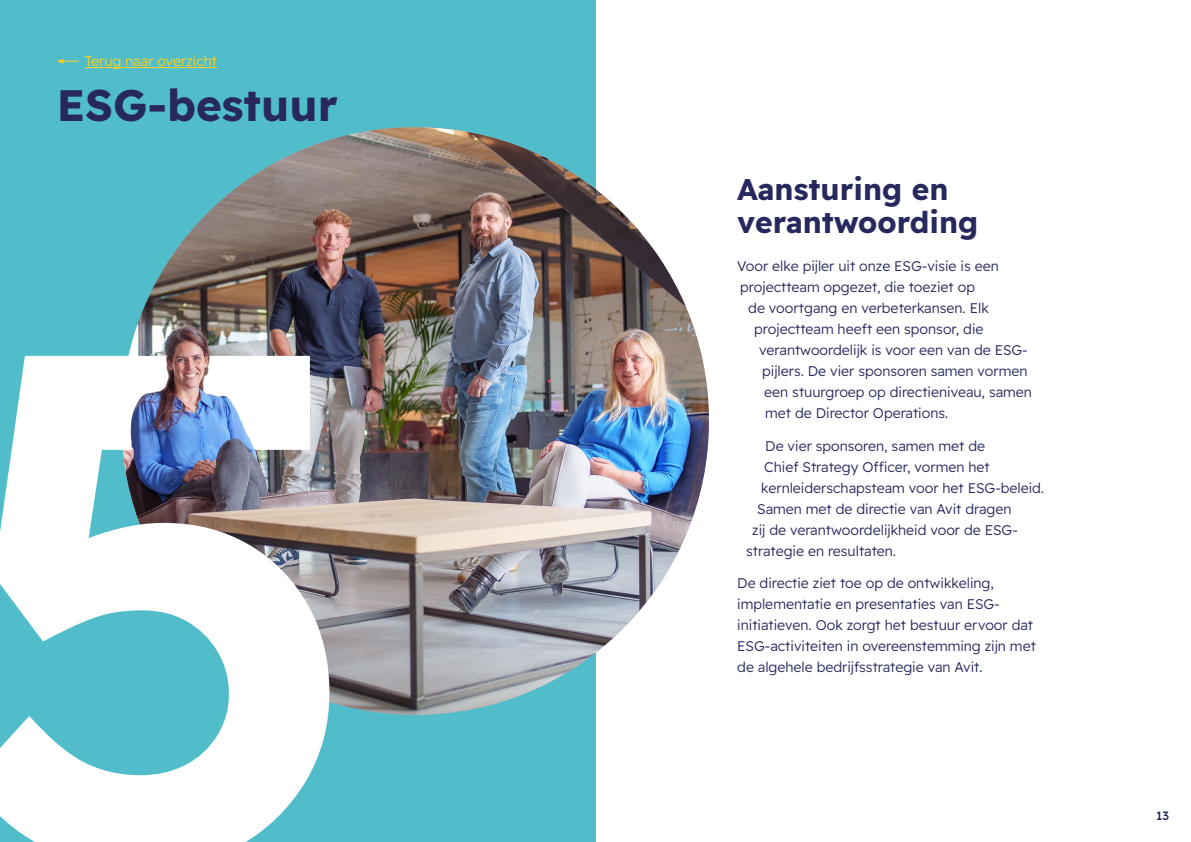
<style>
.page{position:relative;width:1191px;height:842px;background:#fff}
.page>*{position:absolute;margin:0;border:0;box-sizing:border-box;transform-origin:0 0}
.t1{font:700 44px "Readex Pro";color:#27285d}
.t2{font:700 30px/33px "Readex Pro";color:#27285d}
.t3{font:300 14px/21px "Readex Pro";color:#27285d}
.t4{font:300 14px "Readex Pro";color:#ffd11b}
.t5{font:500 12px "Readex Pro";color:#27285d}
</style>
<div class="page">
<div style="left:0;top:0;width:595px;height:842px;background:#51bdcb"></div>
<svg style="left:0;top:356px;width:329px;height:486px;fill:#fff"></svg>
<img style="left:121px;top:127px;width:588px;height:588px;border-radius:294px">
<hr style="left:85px;top:67px;width:132px;height:1px;background:#ffd11b">
<svg style="left:57px;top:59px;width:21px;height:5px"></svg>
<p class="t4" style="left:85px;top:50px;width:134px">Terug naar overzicht</p>
<h1 class="t1" style="left:57px;top:80px;width:283px">ESG-bestuur</h1>
<h2 class="t2" style="left:737px;top:173px;width:242px">Aansturing en verantwoording</h2>
<p class="t3" style="left:737px;top:256px;width:263px">Voor elke pijler uit onze ESG-visie is een</p>
<p class="t3" style="left:740px;top:277px;width:236px">projectteam opgezet, die toeziet op</p>
<p class="t3" style="left:748px;top:298px;width:242px">de voortgang en verbeterkansen. Elk</p>
<p class="t3" style="left:754px;top:319px;width:231px">projectteam heeft een sponsor, die</p>
<p class="t3" style="left:759px;top:340px;width:270px">verantwoordelijk is voor een van de ESG-</p>
<p class="t3" style="left:762px;top:361px;width:267px">pijlers. De vier sponsoren samen vormen</p>
<p class="t3" style="left:764px;top:382px;width:269px">een stuurgroep op directieniveau, samen</p>
<p class="t3" style="left:765px;top:403px;width:185px">met de Director Operations.</p>
<p class="t3" style="left:765px;top:436px;width:221px">De vier sponsoren, samen met de</p>
<p class="t3" style="left:764px;top:457px;width:227px">Chief Strategy Officer, vormen het</p>
<p class="t3" style="left:761px;top:478px;width:284px">kernleiderschapsteam voor het ESG-beleid.</p>
<p class="t3" style="left:757px;top:499px;width:256px">Samen met de directie van Avit dragen</p>
<p class="t3" style="left:752px;top:520px;width:267px">zij de verantwoordelijkheid voor de ESG-</p>
<p class="t3" style="left:746px;top:541px;width:151px">strategie en resultaten.</p>
<p class="t3" style="left:737px;top:573px;width:300px">De directie ziet toe op de ontwikkeling, implementatie en presentaties van ESG&shy;initiatieven. Ook zorgt het bestuur ervoor dat ESG-activiteiten in overeenstemming zijn met de algehele bedrijfsstrategie van Avit.</p>
<p class="t5" style="left:1156px;top:808px;width:14px">13</p>
</div>
